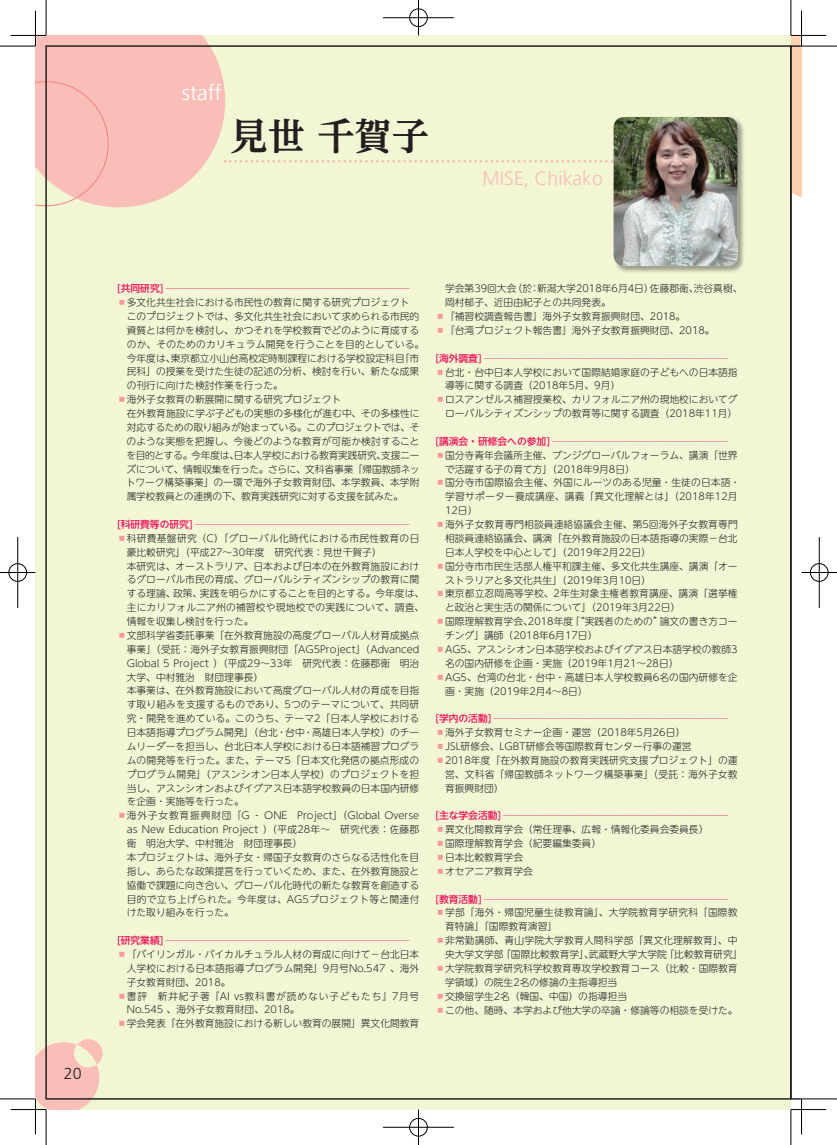
<style>
.page{position:relative;width:837px;height:1145px;background:#fff}
.page>*{position:absolute;margin:0;border:0;box-sizing:border-box;transform-origin:0 0}
.t1{font:700 37.25px "UD Reimin Pro";color:#231f20}
.t2{font:300 21.25px "Frutiger";color:#fff}
.t3{font:300 19.5px "Frutiger";color:#f9beb7}
.t4{font:300 16px "Frutiger";color:#231f20}
.t5{font:300 9.75px/13.9px "UD Shin M Go Pro";color:#231f20}
.t6{font:500 9.75px "UD Shin M Go Pro";color:#ee1059}
.t7{font:300 9.75px/13.9px "UD Shin M Go Pro";letter-spacing:.09em;color:#231f20}
.t8{font:300 9.75px/13.9px "UD Shin M Go Pro";letter-spacing:.02em;color:#231f20}
.s1{font-family:"UD Shin Go NT Pro"}
.s2{color:#f6989d}
</style>
<div class="page">
<div style="left:35px;top:35px;width:755px;height:1074px;background:#f2f6d5"></div>
<svg style="left:35px;top:1039px;width:67px;height:70px"></svg>
<svg style="left:35px;top:35px;width:702px;height:172px"></svg>
<div style="left:613px;top:117px;width:131px;height:156px;background:#231f20;opacity:.4"></div>
<img style="left:613px;top:117px;width:124px;height:149px">
<svg style="left:790px;top:36px;width:11px;height:1063px"></svg>
<hr style="left:11px;top:1108px;width:35px;height:2px;background:#fff">
<hr style="left:800px;top:11px;width:2px;height:35px;background:#fff">
<hr style="left:800px;top:1098px;width:2px;height:36px;background:#fff">
<hr style="left:0;top:46px;width:35px;height:1px;background:#000">
<hr style="left:801px;top:46px;width:35px;height:1px;background:#000">
<hr style="left:0;top:1098px;width:35px;height:1px;background:#000">
<hr style="left:801px;top:1098px;width:35px;height:1px;background:#000">
<hr style="left:46px;top:0;width:1px;height:35px;background:#000">
<hr style="left:46px;top:1109px;width:1px;height:35px;background:#000">
<hr style="left:790px;top:0;width:1px;height:35px;background:#000">
<hr style="left:790px;top:1109px;width:1px;height:35px;background:#000">
<hr style="left:11px;top:35px;width:35px;height:1px;background:#000">
<hr style="left:790px;top:35px;width:36px;height:1px;background:#000">
<hr style="left:11px;top:1109px;width:35px;height:1px;background:#000">
<hr style="left:790px;top:1109px;width:36px;height:1px;background:#000">
<hr style="left:35px;top:11px;width:1px;height:35px;background:#000">
<hr style="left:35px;top:1098px;width:1px;height:36px;background:#000">
<hr style="left:801px;top:11px;width:1px;height:35px;background:#000">
<hr style="left:801px;top:1098px;width:1px;height:36px;background:#000">
<div style="left:408px;top:8px;width:20px;height:19px;border:2px solid #fff;border-radius:50%"></div>
<hr style="left:383px;top:17px;width:71px;height:2px;background:#fff">
<hr style="left:417px;top:0;width:2px;height:35px;background:#fff">
<div style="left:409px;top:9px;width:18px;height:18px;border:1px solid #000;border-radius:50%"></div>
<hr style="left:383px;top:18px;width:71px;height:1px;background:#000">
<hr style="left:418px;top:0;width:1px;height:35px;background:#000">
<div style="left:408px;top:1117px;width:20px;height:20px;border:2px solid #fff;border-radius:50%"></div>
<hr style="left:383px;top:1126px;width:71px;height:2px;background:#fff">
<hr style="left:417px;top:1109px;width:2px;height:35px;background:#fff">
<div style="left:409px;top:1118px;width:18px;height:18px;border:1px solid #000;border-radius:50%"></div>
<hr style="left:383px;top:1127px;width:71px;height:1px;background:#000">
<hr style="left:418px;top:1109px;width:1px;height:35px;background:#000">
<div style="left:8px;top:562px;width:19px;height:20px;border:2px solid #fff;border-radius:50%"></div>
<hr style="left:0;top:571px;width:35px;height:2px;background:#fff">
<hr style="left:17px;top:537px;width:2px;height:71px;background:#fff">
<div style="left:9px;top:563px;width:18px;height:18px;border:1px solid #000;border-radius:50%"></div>
<hr style="left:0;top:572px;width:35px;height:1px;background:#000">
<hr style="left:18px;top:537px;width:1px;height:71px;background:#000">
<div style="left:809px;top:562px;width:19px;height:20px;border:2px solid #fff;border-radius:50%"></div>
<hr style="left:801px;top:571px;width:35px;height:2px;background:#fff">
<div style="left:809px;top:563px;width:19px;height:18px;border:1px solid #000;border-radius:50%"></div>
<hr style="left:801px;top:572px;width:35px;height:1px;background:#000">
<hr style="left:818px;top:537px;width:1px;height:71px;background:#000">
<h2 class="t2" style="left:182px;top:80px;width:41px">staff</h2>
<h1 class="t1" style="left:230px;top:105px;width:200px">見世 千賀子</h1>
<h3 class="t3" style="left:482px;top:167px;width:122px">MISE, Chikako</h3>
<h3 class="t4" style="left:64px;top:1064px;width:19px">20</h3>
<p class="t6" style="left:117px;top:280px;width:294px"><span class="s1">[共同研究]</span>──────────────────────────</p>
<p class="t5" style="left:127px;top:295px;width:299px;text-indent:-10px"><span class="s2">▪</span>多文化共生社会における市民性の教育に関する研究プロジェクト<br>このプロジェクトでは、多文化共生社会において求められる市民的資質とは何かを検討し、かつそれを学校教育でどのように育成するのか、そのためのカリキュラム開発を行うことを目的としている。今年度は、東京都立小山台高校定時制課程における学校設定科目「市民科」の授業を受けた生徒の記述の分析、検討を行い、新たな成果の刊行に向けた検討作業を行った。</p>
<p class="t5" style="left:126px;top:392px;width:295px;text-indent:-9px"><span class="s2">▪</span>海外子女教育の新展開に関する研究プロジェクト<br>在外教育施設に学ぶ子どもの実態の多様化が進む中、その多様性に対応するための取り組みが始まっている。このプロジェクトでは、そのような実態を把握し、今後どのような教育が可能か検討することを目的とする。今年度は、日本人学校における教育実践研究、支援ニーズについて、情報収集を行った。さらに、文科省事業「帰国教師ネットワーク構築事業」の一環で海外子女教育財団、本学教員、本学附属学校教員との連携の下、教育実践研究に対する支援を試みた。</p>
<p class="t6" style="left:117px;top:516px;width:294px"><span class="s1">[科研費等の研究]</span>───────────────────────</p>
<p class="t5" style="left:127px;top:530px;width:299px;text-indent:-10px"><span class="s2">▪</span>科研費基盤研究（C）「グローバル化時代における市民性教育の日豪比較研究」（平成27〜30年度　研究代表：見世千賀子）<br>本研究は、オーストラリア、日本および日本の在外教育施設におけるグローバル市民の育成、グローバルシティズンシップの教育に関する理論、政策、実践を明らかにすることを目的とする。今年度は、主にカリフォルニア州の補習校や現地校での実践について、調査、情報を収集し検討を行った。</p>
<p class="t5" style="left:127px;top:628px;width:294px;text-indent:-10px"><span class="s2">▪</span>文部科学省委託事業「在外教育施設の高度グローバル人材育成拠点事業」（受託：海外子女教育振興財団「AG5Project」（Advanced Global 5 Project ）（平成29〜33年　研究代表：佐藤郡衛　明治大学、中村雅治　財団理事長）<br>本事業は、在外教育施設において高度グローバル人材の育成を目指す取り組みを支援するものであり、5つのテーマについて、共同研究・開発を進めている。このうち、テーマ2「日本人学校における日本語指導プログラム開発」（台北・台中・高雄日本人学校）のチームリーダーを担当し、台北日本人学校における日本語補習プログラムの開発等を行った。また、テーマ5「日本文化発信の拠点形成のプログラム開発」（アスンシオン日本人学校）のプロジェクトを担当し、アスンシオンおよびイグアス日本語学校教員の日本国内研修を企画・実施等を行った。</p>
<p class="t5" style="left:127px;top:808px;width:294px;text-indent:-10px"><span class="s2">▪</span>海外子女教育振興財団「G ‐ ONE　Project」（Global Overse as New Education Project ）（平成28年〜　研究代表：佐藤郡衛　明治大学、中村雅治　財団理事長）<br>本プロジェクトは、海外子女・帰国子女教育のさらなる活性化を目指し、あらたな政策提言を行っていくため、また、在外教育施設と協働で課題に向き合い、グローバル化時代の新たな教育を創造する目的で立ち上げられた。今年度は、AG5プロジェクト等と関連付けた取り組みを行った。</p>
<p class="t6" style="left:117px;top:932px;width:294px"><span class="s1">[研究業績]</span>──────────────────────────</p>
<p class="t5" style="left:127px;top:946px;width:294px;text-align:justify;text-indent:-10px"><span class="s2">▪</span>「バイリンガル・バイカルチュラル人材の育成に向けて－台北日本人学校における日本語指導プログラム開発」9月号No.547 、海外子女教育財団、2018。</p>
<p class="t7" style="left:127px;top:988px;width:294px;text-indent:-10px"><span class="s2">▪</span>書評　新井紀子著『AI vs教科書が読めない子どもたち』7月号<br>No.545 、海外子女教育財団、2018。</p>
<p class="t5" style="left:117px;top:1016px;width:304px"><span class="s2">▪</span>学会発表「在外教育施設における新しい教育の展開」異文化間教育</p>
<p class="t5" style="left:445px;top:281px;width:299px">学会第39回大会（於：新潟大学2018年6月4日）佐藤郡衛、渋谷真樹、岡村郁子、近田由紀子との共同発表。</p>
<p class="t5" style="left:435px;top:309px;width:251px"><span class="s2">▪</span>『補習校調査報告書』海外子女教育振興財団、2018。</p>
<p class="t5" style="left:435px;top:323px;width:281px"><span class="s2">▪</span>『台湾プロジェクト報告書』海外子女教育振興財団、2018。</p>
<p class="t5" style="left:445px;top:364px;width:294px;text-indent:-10px"><span class="s2">▪</span>台北・台中日本人学校において国際結婚家庭の子どもへの日本語指導等に関する調査（2018年5月、9月）</p>
<p class="t5" style="left:435px;top:392px;width:304px;text-align:right"><span class="s2">▪</span>ロスアンゼルス補習授業校、カリフォルニア州の現地校においてグローバルシティズンシップの教育等に関する調査（2018年11月）</p>
<p class="t6" style="left:435px;top:433px;width:294px"><span class="s1">[講演会・研修会への参加]</span>───────────────────</p>
<p class="t5" style="left:445px;top:447px;width:294px;text-indent:-10px"><span class="s2">▪</span>国分寺青年会議所主催、ブンジグローバルフォーラム、講演「世界で活躍する子の育て方」（2018年9月8日）</p>
<p class="t5" style="left:445px;top:475px;width:296px;text-indent:-10px"><span class="s2">▪</span>国分寺市国際協会主催、外国にルーツのある児童・生徒の日本語・学習サポーター養成講座、講義「異文化理解とは」（2018年12月<br>12日）</p>
<p class="t5" style="left:445px;top:517px;width:294px;text-align:justify;text-indent:-10px"><span class="s2">▪</span>海外子女教育専門相談員連絡協議会主催、第5回海外子女教育専門相談員連絡協議会、講演「在外教育施設の日本語指導の実際－台北日本人学校を中心として」（2019年2月22日）</p>
<p class="t5" style="left:445px;top:558px;width:294px;text-indent:-10px"><span class="s2">▪</span>国分寺市市民生活部人権平和課主催、多文化共生講座、講演「オーストラリアと多文化共生」（2019年3月10日）</p>
<p class="t5" style="left:445px;top:586px;width:294px;text-indent:-10px"><span class="s2">▪</span>東京都立忍岡高等学校、2年生対象主権者教育講座、講演「選挙権と政治と実生活の関係について」（2019年3月22日）</p>
<p class="t5" style="left:445px;top:614px;width:294px;text-indent:-10px"><span class="s2">▪</span>国際理解教育学会、2018年度「“実践者のための”論文の書き方コーチング」講師（2018年6月17日）</p>
<p class="t5" style="left:445px;top:642px;width:294px;text-indent:-10px"><span class="s2">▪</span>AG5、アスンシオン日本語学校およびイグアス日本語学校の教師3名の国内研修を企画・実施（2019年1月21〜28日）</p>
<p class="t5" style="left:445px;top:669px;width:294px;text-indent:-10px"><span class="s2">▪</span>AG5、台湾の台北・台中・高雄日本人学校教員6名の国内研修を企画・実施（2019年2月4〜8日）</p>
<p class="t6" style="left:435px;top:710px;width:294px"><span class="s1">[学内の活動]</span>─────────────────────────</p>
<p class="t5" style="left:435px;top:725px;width:251px"><span class="s2">▪</span>海外子女教育セミナー企画・運営（2018年5月26日）</p>
<p class="t5" style="left:435px;top:739px;width:257px"><span class="s2">▪</span>JSL研修会、LGBT研修会等国際教育センター行事の運営</p>
<p class="t5" style="left:445px;top:752px;width:294px;text-align:justify;text-indent:-10px"><span class="s2">▪</span>2018年度「在外教育施設の教育実践研究支援プロジェクト」の運営、文科省「帰国教師ネットワーク構築事業」（受託：海外子女教育振興財団）</p>
<p class="t6" style="left:435px;top:807px;width:294px"><span class="s1">[主な学会活動]</span>────────────────────────</p>
<p class="t5" style="left:435px;top:822px;width:274px"><span class="s2">▪</span>異文化間教育学会（常任理事、広報・情報化委員会委員長）</p>
<p class="t5" style="left:435px;top:836px;width:167px"><span class="s2">▪</span>国際理解教育学会（紀要編集委員）</p>
<p class="t5" style="left:435px;top:849px;width:89px"><span class="s2">▪</span>日本比較教育学会</p>
<p class="t5" style="left:435px;top:863px;width:99px"><span class="s2">▪</span>オセアニア教育学会</p>
<p class="t8" style="left:445px;top:905px;width:294px;text-indent:-10px"><span class="s2">▪</span>学部「海外・帰国児童生徒教育論」、大学院教育学研究科「国際教育特論」「国際教育演習」</p>
<p class="t5" style="left:445px;top:933px;width:299px;text-indent:-10px"><span class="s2">▪</span>非常勤講師、青山学院大学教育人間科学部「異文化理解教育」、中央大学文学部「国際比較教育学」、武蔵野大学大学院「比較教育研究」</p>
<p class="t5" style="left:445px;top:960px;width:294px;text-indent:-10px"><span class="s2">▪</span>大学院教育学研究科学校教育専攻学校教育コース（比較・国際教育学領域）の院生2名の修論の主指導担当</p>
<p class="t5" style="left:435px;top:988px;width:193px"><span class="s2">▪</span>交換留学生2名（韓国、中国）の指導担当</p>
<p class="t5" style="left:435px;top:1002px;width:304px"><span class="s2">▪</span>この他、随時、本学および他大学の卒論・修論等の相談を受けた。</p>
</div>
